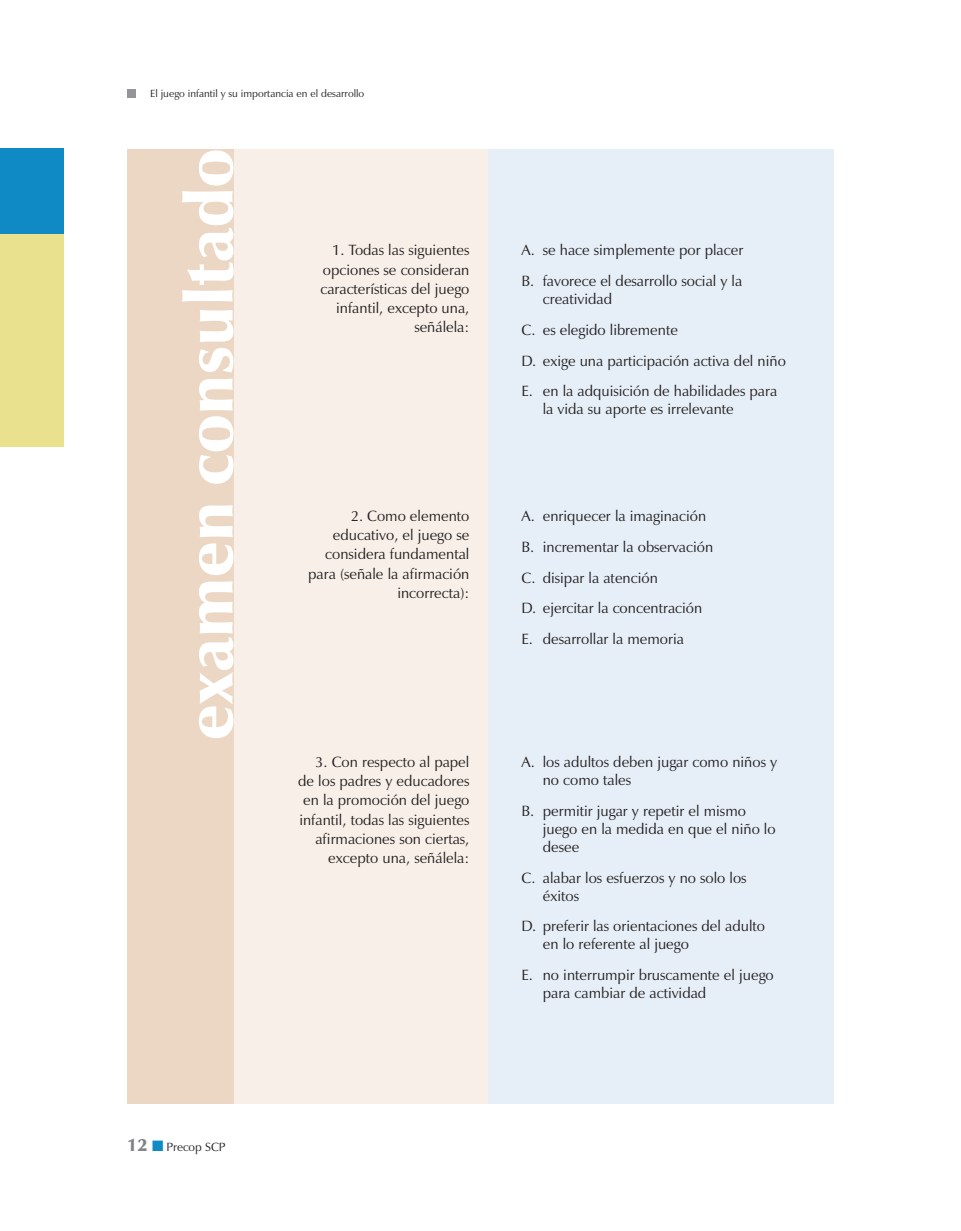
<style>
.page{position:relative;width:961px;height:1231px;background:#fff}
.page>*{position:absolute;margin:0;border:0;box-sizing:border-box;transform-origin:0 0}
.t1{font:900 67.5px "Zapf Humanist 601 BT";color:#fff}
.t2{font:15px/19.2px "Zapf Humanist 601 BT";color:#231f20}
.t3{font:12px "Zapf Humanist 601 BT";color:#231f20}
.t4{font:10.5px "Zapf Humanist 601 BT";color:#231f20}
.s1{font-weight:900;font-size:18px;color:#808285}
</style>
<div class="page">
<div style="left:0;top:149px;width:64px;height:85px;background:#0f8ac4"></div>
<div style="left:0;top:234px;width:64px;height:212px;background:#e9e18d"></div>
<div style="left:128px;top:89px;width:8px;height:9px;background:#939598"></div>
<div style="left:487px;top:149px;width:346px;height:954px;background:#e6eff7"></div>
<div style="left:128px;top:149px;width:359px;height:954px;background:#f8f0e8"></div>
<div style="left:128px;top:149px;width:106px;height:954px;background:#ebd7c3"></div>
<p class="t4" style="left:150px;top:87px;width:216px">El juego infantil y su importancia en el desarrollo</p>
<h1 class="t1" style="left:168px;top:740px;width:593px;rotate:-90deg">examen consultado</h1>
<p class="t3" style="left:128px;top:1139px;width:99px"><span class="s1">12</span> Precop SCP</p>
<p class="t2" style="left:320px;top:240px;width:150px;text-align:right">1. Todas las siguientes opciones se consideran características del juego infantil, excepto una, señálela:</p>
<p class="t2" style="left:521px;top:235px;width:223px;line-height:30.8px">A. se hace simplemente por placer<br>B. favorece el desarrollo social y la</p>
<p class="t2" style="left:521px;top:283px;width:266px;line-height:30.8px;text-indent:21px">creatividad<br>C. es elegido libremente<br>D. exige una participación activa del niño<br>E. en la adquisición de habilidades para</p>
<p class="t2" style="left:543px;top:399px;width:193px">la vida su aporte es irrelevante</p>
<p class="t2" style="left:308px;top:506px;width:163px;text-align:right">2. Como elemento educativo, el juego se considera fundamental para (señale la afirmación incorrecta):</p>
<p class="t2" style="left:521px;top:500px;width:193px;line-height:30.8px">A. enriquecer la imaginación<br>B. incrementar la observación<br>C. disipar la atención<br>D. ejercitar la concentración<br>E. desarrollar la memoria</p>
<p class="t2" style="left:298px;top:752px;width:173px;text-align:right">3. Con respecto al papel de los padres y educadores en la promoción del juego infantil, todas las siguientes afirmaciones son ciertas, excepto una, señálela:</p>
<p class="t2" style="left:543px;top:753px;width:236px;line-height:18px;text-indent:-21px">A. los adultos deben jugar como niños y no como tales</p>
<p class="t2" style="left:543px;top:801px;width:234px;line-height:18px;text-indent:-21px">B. permitir jugar y repetir el mismo juego en la medida en que el niño lo desee</p>
<p class="t2" style="left:543px;top:868px;width:205px;line-height:18px;text-indent:-21px">C. alabar los esfuerzos y no solo los éxitos</p>
<p class="t2" style="left:543px;top:917px;width:224px;line-height:18px;text-indent:-21px">D. preferir las orientaciones del adulto en lo referente al juego</p>
<p class="t2" style="left:543px;top:966px;width:232px;line-height:18px;text-indent:-21px">E. no interrumpir bruscamente el juego para cambiar de actividad</p>
</div>
